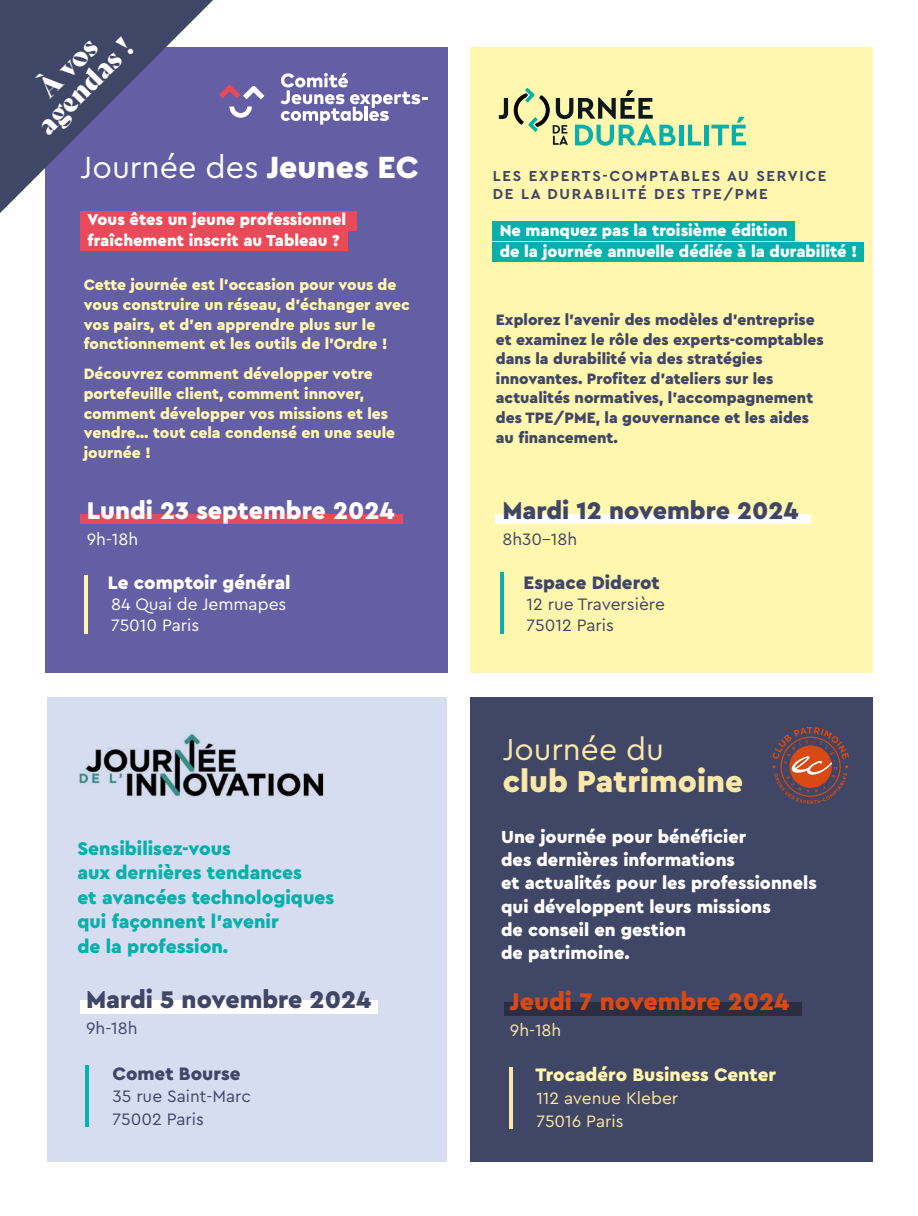
<style>
.page{position:relative;width:918px;height:1216px;background:#fff}
.page>*{position:absolute;margin:0;border:0;box-sizing:border-box;transform-origin:0 0}
.t1{font:32.02px "Cera Pro";color:#fff}
.t2{font:900 31.68px/31.7px "Cera Pro";color:#fce8a9}
.t3{font:27.12px/25.2px "Bely Display";color:#fff;text-align:center}
.t4{font:900 25.2px "Cera Pro";color:#404665}
.t5{font:900 25.2px "Cera Pro";color:#fff}
.t6{font:900 25.2px "Cera Pro";color:#d94914}
.t7{font:900 19.25px/24.5px "Cera Pro";color:#08b0ab}
.t8{font:900 18.9px "Cera Pro";color:#404665}
.t9{font:900 18.9px "Cera Pro";color:#fff7ae}
.t10{font:900 18.9px "Cera Pro";color:#fff}
.t11{font:900 18.2px/23.3px "Cera Pro";color:#fff}
.t12{font:17.32px/20.8px "Cera Pro";color:#404665}
.t13{font:17.32px/20.8px "Cera Pro";color:#fff}
.t14{font:17.32px/22.8px "Cera Pro";color:#fce8a9}
.t15{font:900 16.62px/20.7px "Cera Pro";color:#fff}
.t16{font:900 15.75px/19.6px "Cera Pro";color:#fff7ae}
.t17{font:900 15.75px/19.6px "Cera Pro";color:#404665}
.t18{font:700 15.05px/17.5px "Cera Pro";letter-spacing:.11em;color:#404665}
.s1{font-weight:900}
.s2{font-weight:400}
</style>
<div class="page">
<div style="left:46px;top:47px;width:402px;height:625px;background:#645ea4"></div>
<div style="left:471px;top:697px;width:402px;height:465px;background:#404665"></div>
<svg style="left:772px;top:727px;width:77px;height:77px"></svg>
<div style="left:80px;top:514px;width:322px;height:9px;background:#e94a59"></div>
<div style="left:504px;top:1002px;width:297px;height:13px;background:#2a2d43"></div>
<div style="left:80px;top:211px;width:277px;height:19px;background:#e94a59"></div>
<div style="left:80px;top:231px;width:267px;height:20px;background:#e94a59"></div>
<hr style="left:84px;top:575px;width:4px;height:59px;background:#fff7ae">
<hr style="left:509px;top:1067px;width:3px;height:62px;background:#fce8a9">
<div style="left:470px;top:47px;width:402px;height:625px;background:#fff7ae"></div>
<div style="left:495px;top:513px;width:316px;height:10px;background:#fff"></div>
<div style="left:492px;top:221px;width:303px;height:20px;background:#08b0ab"></div>
<div style="left:492px;top:242px;width:372px;height:19px;background:#08b0ab"></div>
<hr style="left:500px;top:572px;width:3px;height:61px;background:#08b0ab">
<div style="left:47px;top:697px;width:399px;height:465px;background:#d7ddf1"></div>
<div style="left:80px;top:1000px;width:297px;height:13px;background:#fff"></div>
<hr style="left:85px;top:1065px;width:4px;height:61px;background:#08b0ab">
<hr style="left:679px;top:125px;width:4px;height:20px;background:#08b0ab">
<svg style="left:688px;top:125px;width:13px;height:20px"></svg>
<hr style="left:704px;top:125px;width:4px;height:20px;background:#08b0ab">
<svg style="left:711px;top:117px;width:35px;height:28px"></svg>
<svg style="left:499px;top:88px;width:176px;height:58px"></svg>
<svg style="left:0;top:0;width:239px;height:238px"></svg>
<img style="left:79px;top:733px;width:245px;height:64px">
<svg style="left:219px;top:85px;width:45px;height:14px"></svg>
<svg style="left:229px;top:106px;width:23px;height:12px"></svg>
<svg style="left:280px;top:73px;width:147px;height:52px"></svg>
<p class="t3" style="left:14px;top:101px;width:125px;rotate:-45deg">À vos agendas !</p>
<p class="t1" style="left:81px;top:146px;width:340px">Journée des <span class="s1">Jeunes EC</span></p>
<p class="t15" style="left:88px;top:209px;width:260px">Vous êtes un jeune professionnel fraîchement inscrit au Tableau ?</p>
<p class="t16" style="left:84px;top:275px;width:327px">Cette journée est l’occasion pour vous de vous construire un réseau, d’échanger avec vos pairs, et d’en apprendre plus sur le fonctionnement et les outils de l’Ordre !</p>
<p class="t16" style="left:84px;top:364px;width:313px">Découvrez comment développer votre portefeuille client, comment innover, comment développer vos missions et les vendre… tout cela condensé en une seule journée !</p>
<p class="t5" style="left:87px;top:494px;width:309px">Lundi 23 septembre 2024</p>
<p class="t13" style="left:87px;top:528px;width:53px">9h-18h</p>
<p class="t10" style="left:108px;top:570px;width:184px">Le comptoir général</p>
<p class="t13" style="left:111px;top:592px;width:177px">84 Quai de Jemmapes<br>75010 Paris</p>
<p class="t7" style="left:77px;top:835px;width:258px">Sensibilisez-vous<br>aux dernières tendances<br>et avancées technologiques qui façonnent l’avenir<br>de la profession.</p>
<p class="t4" style="left:86px;top:982px;width:286px">Mardi 5 novembre 2024</p>
<p class="t12" style="left:86px;top:1017px;width:53px">9h-18h</p>
<p class="t8" style="left:113px;top:1060px;width:129px">Comet Bourse</p>
<p class="t12" style="left:113px;top:1084px;width:140px;line-height:22.8px">35 rue Saint-Marc<br>75002 Paris</p>
<p class="t18" style="left:493px;top:167px;width:335px">LES EXPERTS-COMPTABLES AU SERVICE<br>DE LA DURABILITÉ DES TPE/PME</p>
<p class="t15" style="left:500px;top:219px;width:359px">Ne manquez pas la troisième édition<br>de la journée annuelle dédiée à la durabilité !</p>
<p class="t17" style="left:496px;top:309px;width:329px">Explorez l'avenir des modèles d'entreprise et examinez le rôle des experts-comptables dans la durabilité via des stratégies innovantes. Profitez d’ateliers sur les actualités normatives, l'accompagnement des TPE/PME, la gouvernance et les aides au financement.</p>
<p class="t4" style="left:502px;top:494px;width:298px">Mardi 12 novembre 2024</p>
<p class="t12" style="left:502px;top:528px;width:76px">8h30–18h</p>
<p class="t8" style="left:523px;top:570px;width:138px">Espace Diderot</p>
<p class="t12" style="left:526px;top:592px;width:140px">12 rue Traversière<br>75012 Paris</p>
<p class="t2" style="left:503px;top:732px;width:242px"><span class="s2">Journée du<br></span>club Patrimoine</p>
<p class="t11" style="left:501px;top:824px;width:317px">Une journée pour bénéficier<br>des dernières informations<br>et actualités pour les professionnels qui développent leurs missions<br>de conseil en gestion<br>de patrimoine.</p>
<p class="t6" style="left:510px;top:984px;width:281px">Jeudi 7 novembre 2024</p>
<p class="t14" style="left:510px;top:1017px;width:53px">9h-18h</p>
<p class="t9" style="left:535px;top:1062px;width:242px">Trocadéro Business Center</p>
<p class="t14" style="left:536px;top:1085px;width:143px">112 avenue Kleber<br>75016 Paris</p>
</div>
